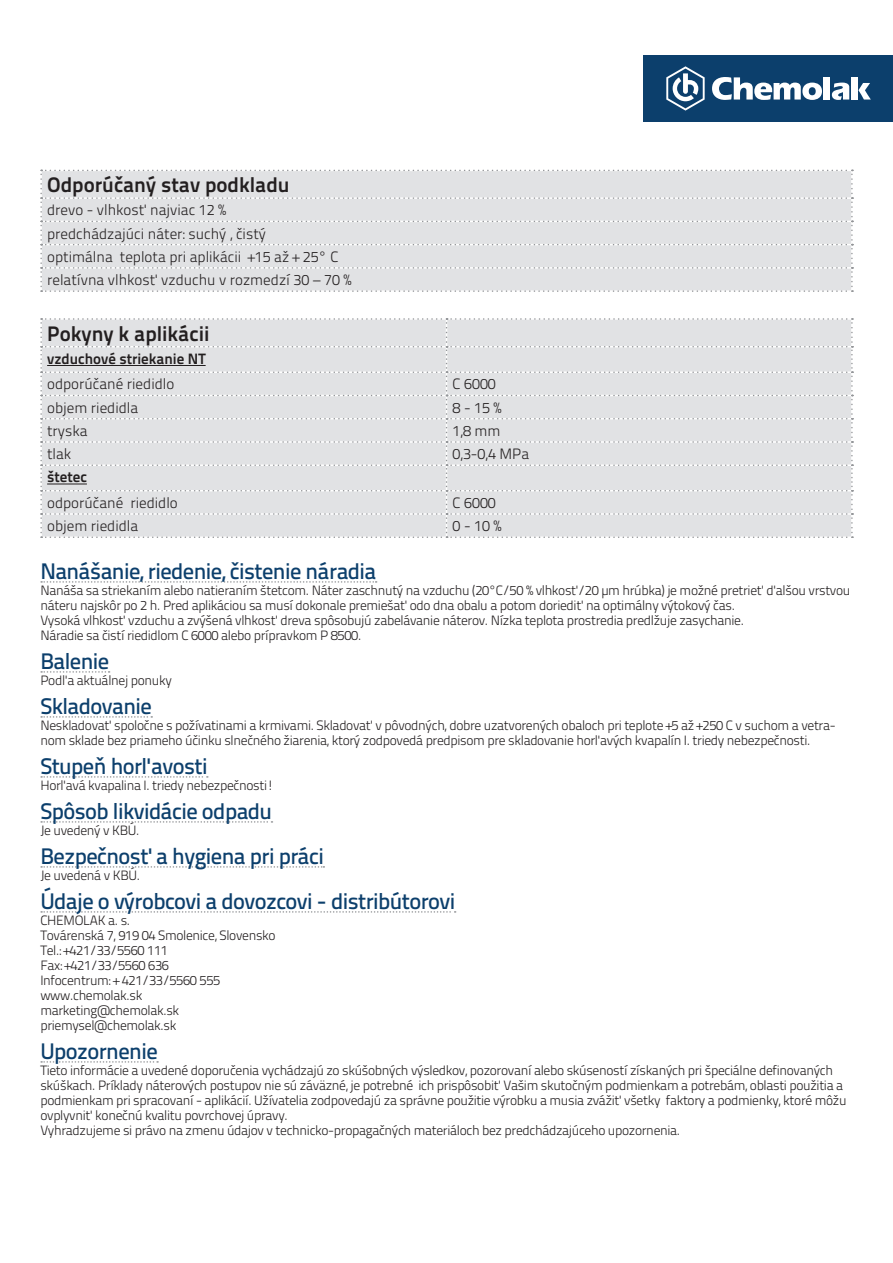
<style>
.page{position:relative;width:893px;height:1263px;background:#fff}
.page>*{position:absolute;margin:0;border:0;box-sizing:border-box;transform-origin:0 0}
.t1{font:500 22.5px/45px "Titillium Text 22 L";letter-spacing:-.025em;color:#0c3f6c}
.t2{font:700 21px "Titillium Text 22 L";color:#231f20}
.t3{font:300 15px/23.2px "Titillium Text 22 L";color:#231f20}
.t4{font:700 15px "Titillium Text 22 L";color:#231f20}
.t5{font:300 13.5px/15px "Titillium Text 22 L";letter-spacing:-.025em;color:#231f20}
</style>
<div class="page">
<div style="left:644px;top:55px;width:249px;height:67px;background:#0c3f6c"></div>
<svg style="left:712px;top:77px;width:110px;height:23px"></svg>
<div style="left:824px;top:77px;width:6px;height:23px;background:#fff"></div>
<svg style="left:832px;top:83px;width:17px;height:17px"></svg>
<div style="left:852px;top:77px;width:6px;height:23px;background:#fff"></div>
<svg style="left:858px;top:83px;width:13px;height:17px"></svg>
<svg style="left:666px;top:66px;width:39px;height:45px"></svg>
<svg style="left:41px;top:581px;width:336px;height:2px"></svg>
<svg style="left:41px;top:671px;width:69px;height:2px"></svg>
<svg style="left:41px;top:716px;width:111px;height:2px"></svg>
<svg style="left:41px;top:776px;width:167px;height:2px"></svg>
<svg style="left:41px;top:821px;width:231px;height:2px"></svg>
<svg style="left:41px;top:866px;width:283px;height:2px"></svg>
<svg style="left:41px;top:911px;width:415px;height:2px"></svg>
<svg style="left:41px;top:1061px;width:117px;height:2px"></svg>
<svg style="left:40px;top:170px;width:813px;height:122px;background:#e1e2e4"></svg>
<svg style="left:40px;top:318px;width:813px;height:220px;background:#e1e2e4"></svg>
<hr style="left:47px;top:365px;width:159px;height:1px;background:#231f20">
<hr style="left:47px;top:484px;width:40px;height:1px;background:#231f20">
<h2 class="t2" style="left:47px;top:177px;width:244px">Odporúčaný stav podkladu</h2>
<p class="t3" style="left:47px;top:200px;width:306px">drevo - vlhkosť najviac 12 %<br>predchádzajúci náter: suchý , čistý<br>optimálna teplota pri aplikácii +15 až + 25° C relatívna vlhkosť vzduchu v rozmedzí 30 – 70 %</p>
<h2 class="t2" style="left:47px;top:326px;width:164px">Pokyny k aplikácii</h2>
<p class="t4" style="left:47px;top:353px;width:160px">vzduchové striekanie NT</p>
<p class="t3" style="left:47px;top:374px;width:129px">odporúčané riedidlo</p>
<p class="t3" style="left:452px;top:374px;width:45px">C 6000</p>
<p class="t3" style="left:47px;top:398px;width:93px">objem riedidla</p>
<p class="t3" style="left:452px;top:398px;width:50px">8 - 15 %</p>
<p class="t3" style="left:47px;top:421px;width:42px">tryska</p>
<p class="t3" style="left:452px;top:421px;width:50px">1,8 mm</p>
<p class="t3" style="left:47px;top:444px;width:26px">tlak</p>
<p class="t3" style="left:452px;top:444px;width:78px">0,3-0,4 MPa</p>
<p class="t4" style="left:47px;top:472px;width:41px">štetec</p>
<p class="t3" style="left:47px;top:493px;width:132px">odporúčané riedidlo</p>
<p class="t3" style="left:452px;top:493px;width:45px">C 6000</p>
<p class="t3" style="left:47px;top:516px;width:93px">objem riedidla</p>
<p class="t3" style="left:452px;top:516px;width:50px">0 - 10 %</p>
<h1 class="t1" style="left:40px;top:551px;width:337px">Nanášanie, riedenie, čistenie náradia</h1>
<p class="t5" style="left:40px;top:585px;width:811px">Nanáša sa striekaním alebo natieraním štetcom. Náter zaschnutý na vzduchu (20°C/50 % vlhkosť/20 μm hrúbka) je možné pretrieť ďalšou vrstvou náteru najskôr po 2 h. Pred aplikáciou sa musí dokonale premiešať odo dna obalu a potom doriediť na optimálny výtokový čas.<br>Vysoká vlhkosť vzduchu a zvýšená vlhkosť dreva spôsobujú zabelávanie náterov. Nízka teplota prostredia predlžuje zasychanie.<br>Náradie sa čistí riedidlom C 6000 alebo prípravkom P 8500.</p>
<p class="t5" style="left:40px;top:675px;width:133px">Podľa aktuálnej ponuky</p>
<p class="t5" style="left:40px;top:720px;width:797px">Neskladovať spoločne s požívatinami a krmivami. Skladovať v pôvodných, dobre uzatvorených obaloch pri teplote +5 až +250 C v suchom a vetra&shy;nom sklade bez priameho účinku slnečného žiarenia, ktorý zodpovedá predpisom pre skladovanie horľavých kvapalín I. triedy nebezpečnosti.</p>
<p class="t5" style="left:40px;top:780px;width:235px">Horľavá kvapalina I. triedy nebezpečnosti!</p>
<p class="t5" style="left:40px;top:825px;width:101px">Je uvedený v KBÚ.</p>
<p class="t5" style="left:40px;top:870px;width:101px">Je uvedená v KBÚ.</p>
<p class="t5" style="left:40px;top:915px;width:237px">CHEMOLAK a. s.<br>Továrenská 7, 919 04 Smolenice, Slovensko<br>Tel.: +421/33/5560 111<br>Fax: +421/33/5560 636<br>Infocentrum: + 421/33/5560 555 www.chemolak.sk marketing@chemolak.sk priemysel@chemolak.sk</p>
<p class="t5" style="left:40px;top:1065px;width:808px">Tieto informácie a uvedené doporučenia vychádzajú zo skúšobných výsledkov, pozorovaní alebo skúseností získaných pri špeciálne definovaných skúškach. Príklady náterových postupov nie sú záväzné, je potrebné ich prispôsobiť Vašim skutočným podmienkam a potrebám, oblasti použitia a podmienkam pri spracovaní - aplikácií. Užívatelia zodpovedajú za správne použitie výrobku a musia zvážiť všetky faktory a podmienky, ktoré môžu ovplyvniť konečnú kvalitu povrchovej úpravy.<br>Vyhradzujeme si právo na zmenu údajov v technicko-propagačných materiáloch bez predchádzajúceho upozornenia.</p>
<h1 class="t1" style="left:40px;top:641px;width:113px">Balenie<br>Skladovanie</h1>
<h1 class="t1" style="left:40px;top:746px;width:416px">Stupeň horľavosti<br>Spôsob likvidácie odpadu<br>Bezpečnosť a hygiena pri práci<br>Údaje o výrobcovi a dovozcovi - distribútorovi</h1>
<h1 class="t1" style="left:40px;top:1031px;width:119px">Upozornenie</h1>
</div>
